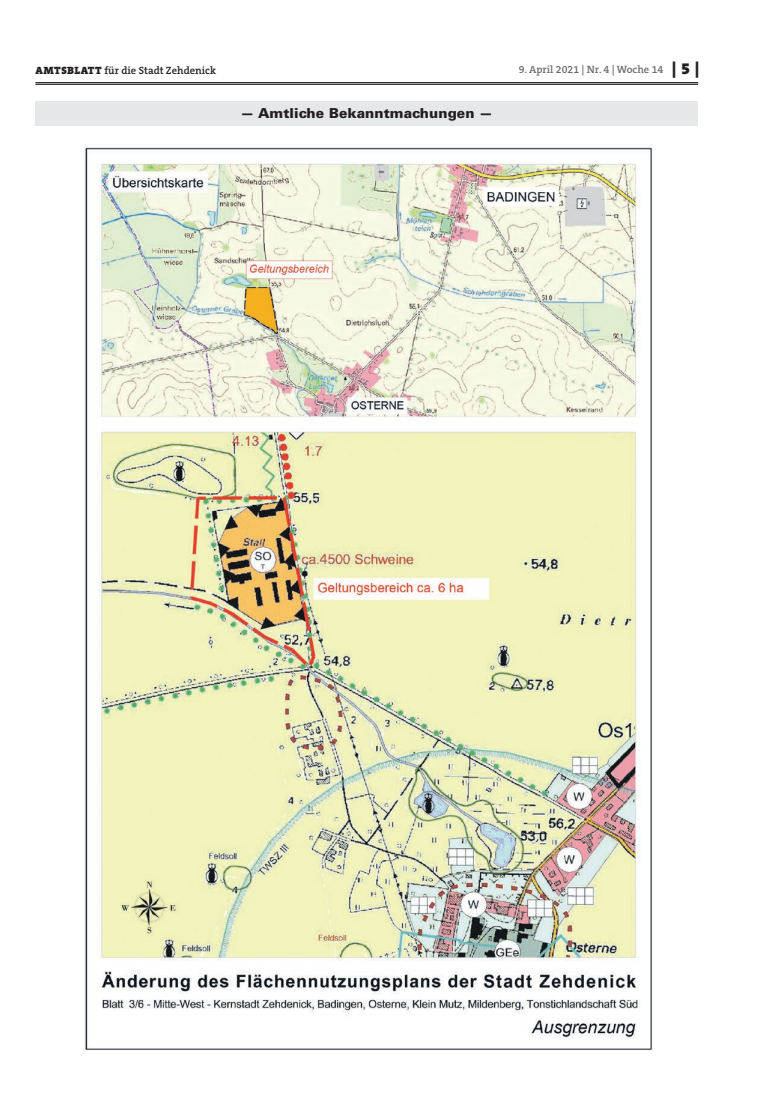
<style>
.page{position:relative;width:762px;height:1117px;background:#fff}
.page>*{position:absolute;margin:0;border:0;box-sizing:border-box;transform-origin:0 0}
.t1{font:900 13.75px "Univers";letter-spacing:.005em;color:#231f20}
.t2{font:600 10.62px "The Serif B W6";color:#231f20}
.t3{font:600 10.62px "The Serif B W6";color:#6c6d70}
.s1{font-family:"The Serif B W9";font-weight:900}
.s2{font-family:"The Serif B W9";font-weight:900;font-size:16.25px;color:#231f20}
</style>
<div class="page">
<hr style="left:35px;top:82px;width:663px;height:1px;background:#231f20">
<hr style="left:35px;top:84px;width:663px;height:1px;background:#231f20">
<div style="left:35px;top:101px;width:663px;height:25px;background:#e6e7e9"></div>
<img style="left:84px;top:146px;width:568px;height:904px">
<p class="t2" style="left:36px;top:63px;width:182px"><span class="s1">AMTSBLATT</span> für die Stadt Zehdenick</p>
<p class="t3" style="left:519px;top:63px;width:182px">9. April 2021 | Nr. 4 | Woche 14 <span class="s2">| 5 |</span></p>
<p class="t1" style="left:241px;top:104px;width:254px">— Amtliche Bekanntmachungen —</p>
</div>
